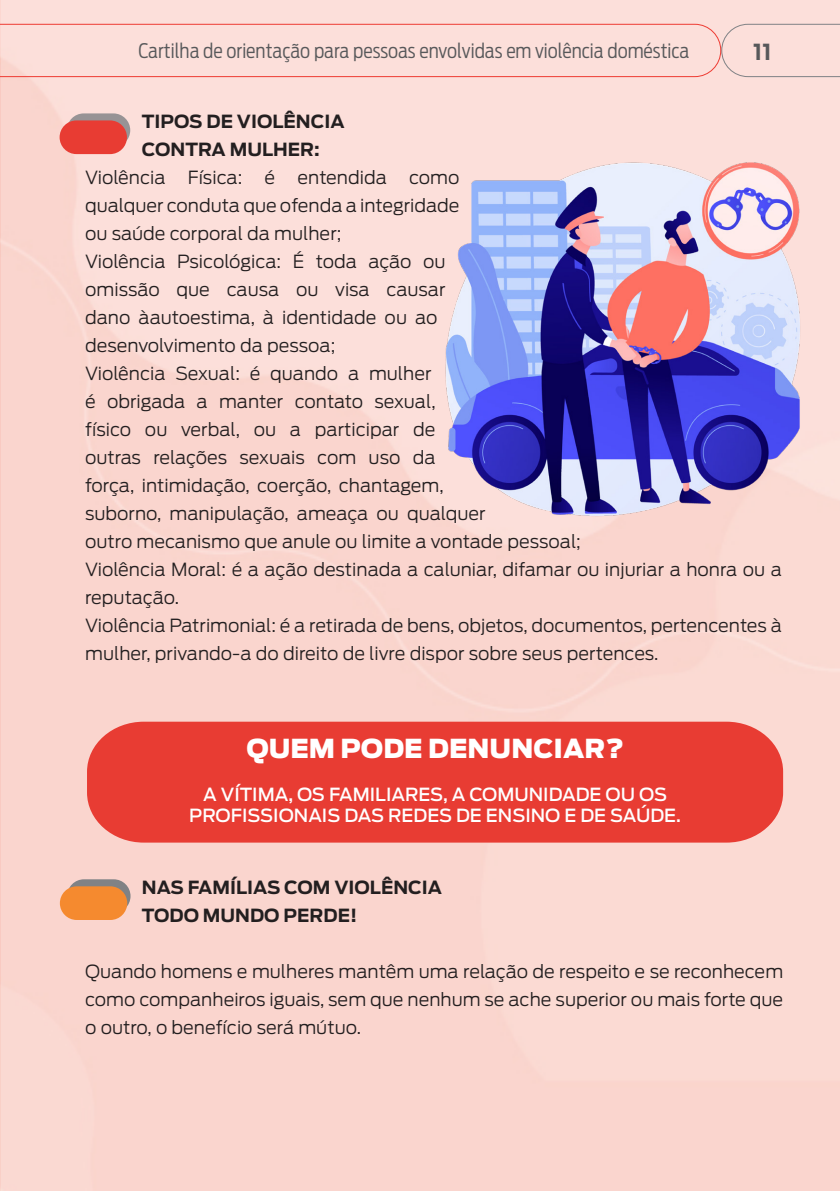
<style>
.page{position:relative;width:840px;height:1191px;background:#fff}
.page>*{position:absolute;margin:0;border:0;box-sizing:border-box;transform-origin:0 0}
.t1{font:900 26px "Antenna";color:#fff}
.t2{font:700 22px "Antenna";color:#57585a}
.t3{font:300 20px "Antenna Cond";color:#57585a}
.t4{font:300 18px/28px "Antenna";color:#231f20}
.t5{font:500 18px/21.6px "Antenna";color:#fff;text-align:center}
.SUBTitulo{font:700 18px "Antenna";color:#231f20}
</style>
<div class="page">
<img style="left:0;top:0;width:839px;height:1190px">
<svg style="left:0;top:23px;width:839px;height:55px;background:#fad9d4"></svg>
<img style="left:432px;top:152px;width:379px;height:369px">
<div style="left:87px;top:721px;width:695px;height:121px;background:#e83c33"></div>
<div style="left:67px;top:113px;width:63px;height:34px;background:#979395;border-radius:17px"></div>
<div style="left:60px;top:120px;width:67px;height:34px;background:#e83c33;border-radius:17px"></div>
<div style="left:67px;top:879px;width:63px;height:34px;background:#808285;border-radius:17px"></div>
<div style="left:60px;top:886px;width:67px;height:34px;background:#f58a2f;border-radius:17px"></div>
<p class="t3" style="left:138px;top:39px;width:552px">Cartilha de orientação para pessoas envolvidas em violência doméstica</p>
<p class="t2" style="left:752px;top:39px;width:20px">11</p>
<p class="SUBTitulo" style="left:142px;top:111px;width:204px">TIPOS DE VIOLÊNCIA</p>
<p class="SUBTitulo" style="left:142px;top:139px;width:179px">CONTRA MULHER:</p>
<p class="t4" style="left:85px;top:163px;width:376px;text-align:justify">Violência Física: é entendida como qualquer conduta que ofenda a integridade ou saúde corporal da mulher;</p>
<p class="t4" style="left:85px;top:247px;width:362px">Violência Psicológica: É toda ação ou omissão que causa ou visa causar dano àautoestima, à identidade ou ao desenvolvimento da pessoa;</p>
<p class="t4" style="left:85px;top:359px;width:497px">Violência Sexual: é quando a mulher<br>é obrigada a manter contato sexual,<br>físico ou verbal, ou a participar de<br>outras relações sexuais com uso da<br>força, intimidação, coerção, chantagem,<br>suborno, manipulação, ameaça ou qualquer<br>outro mecanismo que anule ou limite a vontade pessoal;</p>
<p class="t4" style="left:85px;top:555px;width:698px">Violência Moral: é a ação destinada a caluniar, difamar ou injuriar a honra ou a reputação.</p>
<p class="t4" style="left:85px;top:611px;width:697px">Violência Patrimonial: é a retirada de bens, objetos, documentos, pertencentes à mulher, privando-a do direito de livre dispor sobre seus pertences.</p>
<p class="t1" style="left:246px;top:732px;width:379px">QUEM PODE DENUNCIAR?</p>
<p class="t5" style="left:189px;top:783px;width:493px">A VÍTIMA, OS FAMILIARES, A COMUNIDADE OU OS<br>PROFISSIONAIS DAS REDES DE ENSINO E DE SAÚDE.</p>
<p class="SUBTitulo" style="left:142px;top:876px;width:301px">NAS FAMÍLIAS COM VIOLÊNCIA</p>
<p class="SUBTitulo" style="left:142px;top:904px;width:217px">TODO MUNDO PERDE!</p>
<p class="t4" style="left:85px;top:957px;width:699px;text-align:justify">Quando homens e mulheres mantêm uma relação de respeito e se reconhecem como companheiros iguais, sem que nenhum se ache superior ou mais forte que o outro, o benefício será mútuo.</p>
</div>
